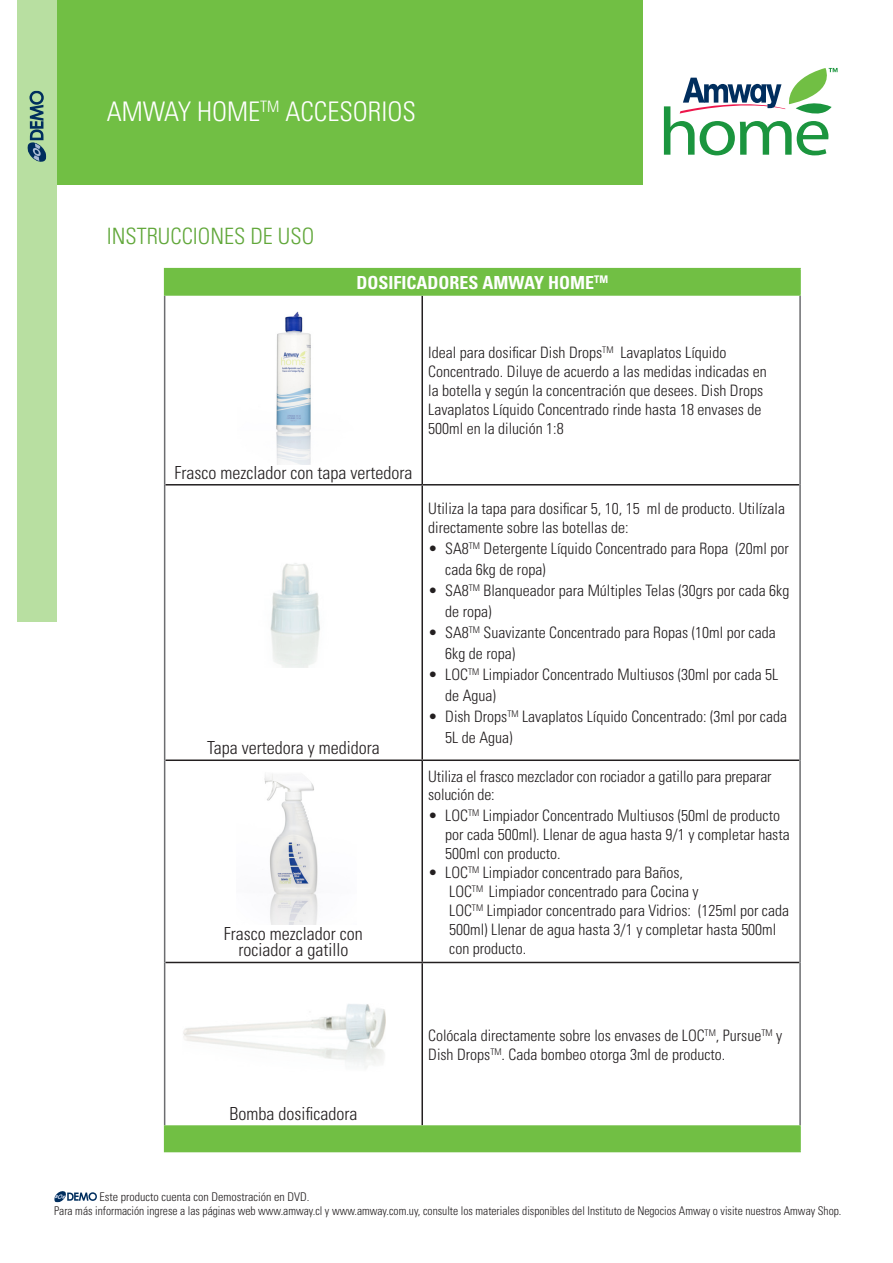
<style>
.page{position:relative;width:893px;height:1263px;background:#fff}
.page>*{position:absolute;margin:0;border:0;box-sizing:border-box;transform-origin:0 0}
.t1{font:300 condensed 27px "Univers";color:#fff}
.t2{font:300 condensed 22.5px "Univers";color:#61a73a}
.t3{font:300 condensed 18px/16.5px "Univers";color:#231f20;text-align:center}
.t4{font:700 condensed 18px "Univers";color:#fff}
.t5{font:300 condensed 15.75px/18.9px "Univers";color:#231f20}
.t6{font:300 condensed 12px "Univers";color:#231f20;scale:.96 1}
.t7{font:300 condensed 12px "Univers";color:#231f20}
</style>
<div class="page">
<svg style="left:664px;top:68px;width:173px;height:87px"></svg>
<img style="left:276px;top:311px;width:35px;height:153px">
<img style="left:270px;top:563px;width:50px;height:105px">
<img style="left:264px;top:774px;width:54px;height:151px">
<img style="left:183px;top:1004px;width:203px;height:64px">
<div style="left:165px;top:269px;width:635px;height:26px;background:#71bf44"></div>
<div style="left:165px;top:1126px;width:635px;height:25px;background:#71bf44"></div>
<hr style="left:421px;top:296px;width:2px;height:188px;background:#231f20">
<hr style="left:165px;top:484px;width:257px;height:1px;background:#231f20">
<hr style="left:422px;top:484px;width:377px;height:1px;background:#231f20">
<hr style="left:421px;top:485px;width:2px;height:274px;background:#231f20">
<hr style="left:165px;top:759px;width:257px;height:2px;background:#231f20">
<hr style="left:422px;top:759px;width:377px;height:2px;background:#231f20">
<hr style="left:421px;top:761px;width:2px;height:201px;background:#231f20">
<hr style="left:165px;top:962px;width:257px;height:1px;background:#231f20">
<hr style="left:422px;top:962px;width:377px;height:1px;background:#231f20">
<hr style="left:421px;top:963px;width:2px;height:162px;background:#231f20">
<hr style="left:164px;top:296px;width:1px;height:189px;background:#6c6d70">
<hr style="left:799px;top:296px;width:2px;height:189px;background:#6c6d70">
<hr style="left:164px;top:485px;width:1px;height:275px;background:#6c6d70">
<hr style="left:799px;top:485px;width:2px;height:275px;background:#6c6d70">
<hr style="left:164px;top:760px;width:1px;height:202px;background:#6c6d70">
<hr style="left:799px;top:760px;width:2px;height:202px;background:#6c6d70">
<hr style="left:164px;top:962px;width:1px;height:163px;background:#6c6d70">
<hr style="left:799px;top:962px;width:2px;height:163px;background:#6c6d70">
<hr style="left:164px;top:1125px;width:258px;height:2px;background:#71bf44">
<svg style="left:164px;top:1127px;width:1px;height:24px"></svg>
<hr style="left:422px;top:1125px;width:379px;height:2px;background:#71bf44">
<hr style="left:799px;top:1127px;width:2px;height:24px;background:#71bf44">
<hr style="left:164px;top:1151px;width:258px;height:1px;background:#71bf44">
<hr style="left:422px;top:1151px;width:379px;height:1px;background:#71bf44">
<hr style="left:164px;top:268px;width:258px;height:1px;background:#71bf44">
<svg style="left:164px;top:269px;width:1px;height:25px"></svg>
<hr style="left:422px;top:268px;width:379px;height:1px;background:#71bf44">
<hr style="left:799px;top:269px;width:2px;height:25px;background:#71bf44">
<hr style="left:164px;top:294px;width:258px;height:2px;background:#71bf44">
<hr style="left:422px;top:294px;width:379px;height:2px;background:#71bf44">
<div style="left:57px;top:0;width:585px;height:185px;background:#71bf44"></div>
<div style="left:17px;top:0;width:40px;height:621px;background:#b8dfa1"></div>
<svg style="left:27px;top:91px;width:19px;height:71px"></svg>
<svg style="left:54px;top:1191px;width:43px;height:11px"></svg>
<p class="t1" style="left:107px;top:96px;width:311px">AMWAY HOME<sup>TM</sup> ACCESORIOS</p>
<p class="t2" style="left:107px;top:223px;width:209px">INSTRUCCIONES DE USO</p>
<p class="t4" style="left:356px;top:271px;width:253px">DOSIFICADORES AMWAY HOME<sup>TM</sup></p>
<p class="t5" style="left:428px;top:343px;width:340px">Ideal para dosificar Dish Drops<sup>TM</sup> Lavaplatos Líquido Concentrado. Diluye de acuerdo a las medidas indicadas en la botella y según la concentración que desees. Dish Drops Lavaplatos Líquido Concentrado rinde hasta 18 envases de 500ml en la dilución 1:8</p>
<p class="t3" style="left:174px;top:464px;width:239px">Frasco mezclador con tapa vertedora</p>
<p class="t3" style="left:207px;top:740px;width:174px">Tapa vertedora y medidora</p>
<p class="t3" style="left:224px;top:925px;width:140px">Frasco mezclador con rociador a gatillo</p>
<p class="t5" style="left:428px;top:499px;width:358px">Utiliza la tapa para dosificar 5, 10, 15 ml de producto. Utilízala directamente sobre las botellas de:</p>
<p class="t5" style="left:445px;top:538px;width:345px;line-height:21px;text-indent:-17px">• SA8<sup>TM</sup> Detergente Líquido Concentrado para Ropa (20ml por cada 6kg de ropa)</p>
<p class="t5" style="left:445px;top:580px;width:346px;line-height:21px;text-indent:-17px">• SA8<sup>TM</sup> Blanqueador para Múltiples Telas (30grs por cada 6kg de ropa)</p>
<p class="t5" style="left:445px;top:622px;width:332px;line-height:21px;text-indent:-17px">• SA8<sup>TM</sup> Suavizante Concentrado para Ropas (10ml por cada<br>6kg de ropa)</p>
<p class="t5" style="left:445px;top:664px;width:335px;line-height:21px;text-indent:-17px">• LOC<sup>TM</sup> Limpiador Concentrado Multiusos (30ml por cada 5L de Agua)</p>
<p class="t5" style="left:445px;top:706px;width:343px;line-height:21px;text-indent:-17px">• Dish Drops<sup>TM</sup> Lavaplatos Líquido Concentrado: (3ml por cada<br>5L de Agua)</p>
<p class="t5" style="left:428px;top:766px;width:345px">Utiliza el frasco mezclador con rociador a gatillo para preparar solución de:</p>
<p class="t5" style="left:445px;top:806px;width:346px;text-indent:-17px">• LOC<sup>TM</sup> Limpiador Concentrado Multiusos (50ml de producto por cada 500ml). Llenar de agua hasta 9/1 y completar hasta<br>500ml con producto.</p>
<p class="t5" style="left:428px;top:863px;width:256px">• LOC<sup>TM</sup> Limpiador concentrado para Baños,</p>
<p class="t5" style="left:449px;top:882px;width:251px">LOC<sup>TM</sup> Limpiador concentrado para Cocina y</p>
<p class="t5" style="left:449px;top:901px;width:341px">LOC<sup>TM</sup> Limpiador concentrado para Vidrios: (125ml por cada</p>
<p class="t5" style="left:449px;top:920px;width:329px">500ml) Llenar de agua hasta 3/1 y completar hasta 500ml</p>
<p class="t5" style="left:449px;top:939px;width:78px">con producto.</p>
<p class="t3" style="left:229px;top:1105px;width:129px">Bomba dosificadora</p>
<p class="t5" style="left:428px;top:1026px;width:355px">Colócala directamente sobre los envases de LOC<sup>TM</sup>, Pursue<sup>TM</sup> y<br>Dish Drops<sup>TM</sup>. Cada bombeo otorga 3ml de producto.</p>
<p class="t7" style="left:100px;top:1189px;width:211px">Este producto cuenta con Demostración en DVD.</p>
<p class="t6" style="left:54px;top:1204px;width:822px">Para más información ingrese a las páginas web www.amway.cl y www.amway.com.uy, consulte los materiales disponibles del Instituto de Negocios Amway o visite nuestros Amway Shop.</p>
</div>
